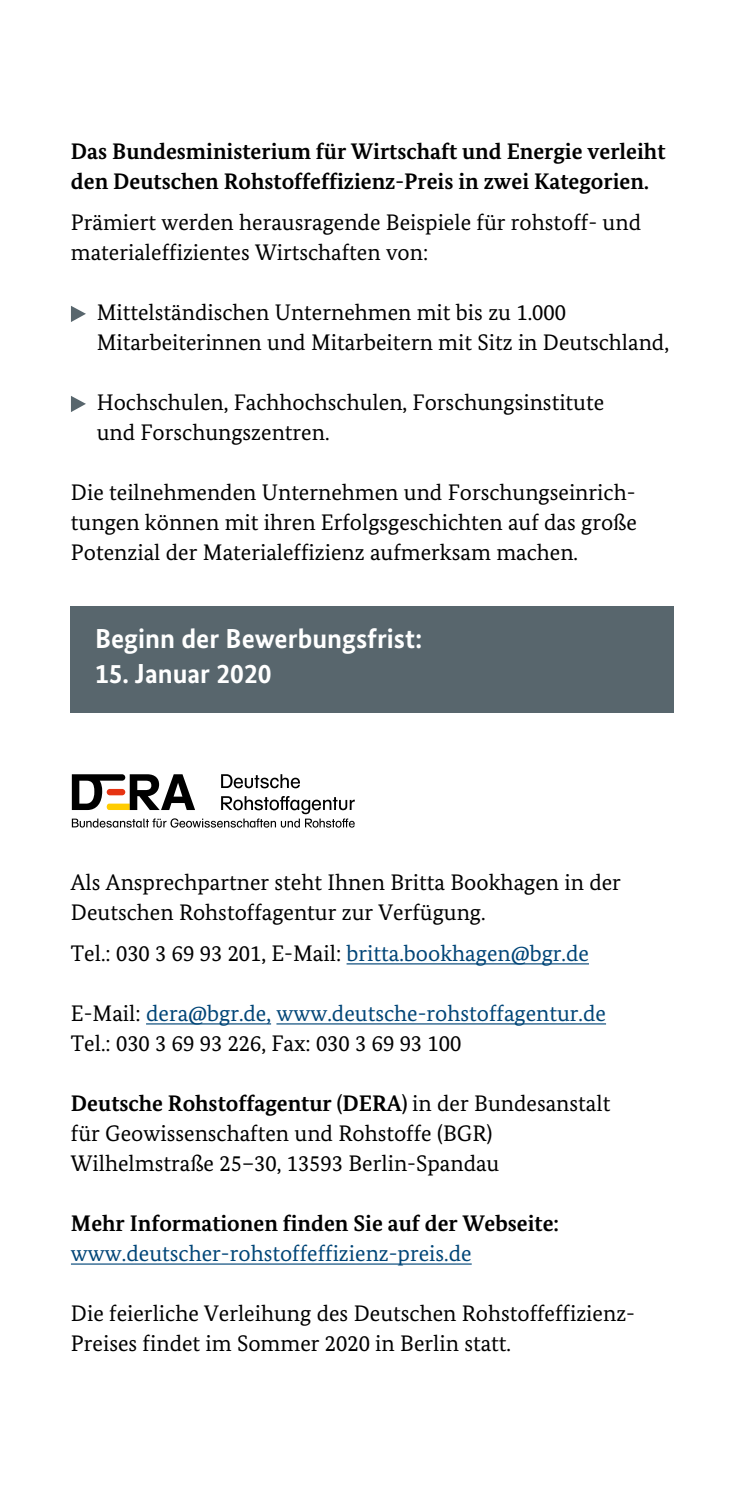
<style>
.page{position:relative;width:745px;height:1489px;background:#fff}
.page>*{position:absolute;margin:0;border:0;box-sizing:border-box;transform-origin:0 0}
.t1{font:700 27.5px "Bundes Sans";color:#fff}
.t2{font:22.5px/30px "Bundes Serif";color:#000}
.t3{font:700 22.5px/30px "Bundes Serif";color:#000}
.t4{font:22.5px/30px "Bundes Serif";color:#004577}
.s1{color:#004577}
.s2{color:#000}
.s3{font-weight:700}
</style>
<div class="page">
<hr style="left:346px;top:963px;width:242px;height:1px;background:#004577">
<hr style="left:146px;top:1023px;width:125px;height:1px;background:#004577">
<hr style="left:276px;top:1023px;width:329px;height:1px;background:#004577">
<hr style="left:71px;top:1263px;width:400px;height:1px;background:#004577">
<svg style="left:71px;top:306px;width:15px;height:16px"></svg>
<svg style="left:71px;top:396px;width:15px;height:16px"></svg>
<div style="left:71px;top:606px;width:602px;height:106px;background:#58666d"></div>
<svg style="left:72px;top:774px;width:282px;height:53px"></svg>
<p class="t3" style="left:71px;top:136px;width:595px">Das Bundesministerium für Wirtschaft und Energie verleiht den Deutschen Rohstoffeffizienz-Preis in zwei Kategorien.</p>
<p class="t2" style="left:71px;top:207px;width:571px">Prämiert werden herausragende Beispiele für rohstoff- und materialeffizientes Wirtschaften von:</p>
<p class="t2" style="left:97px;top:297px;width:573px">Mittelständischen Unternehmen mit bis zu 1.000<br>Mitarbeiterinnen und Mitarbeitern mit Sitz in Deutschland,</p>
<p class="t2" style="left:97px;top:387px;width:508px">Hochschulen, Fachhochschulen, Forschungsinstitute und Forschungszentren.</p>
<p class="t2" style="left:71px;top:477px;width:567px">Die teilnehmenden Unternehmen und Forschungseinrich&shy;tungen können mit ihren Erfolgsgeschichten auf das große<br>Potenzial der Materialeffizienz aufmerksam machen.</p>
<p class="t1" style="left:95px;top:622px;width:328px">Beginn der Bewerbungsfrist:</p>
<p class="t1" style="left:95px;top:657px;width:178px">15. Januar 2020</p>
<p class="t2" style="left:71px;top:867px;width:551px">Als Ansprechpartner steht Ihnen Britta Bookhagen in der<br>Deutschen Rohstoffagentur zur Verfügung.</p>
<p class="t2" style="left:71px;top:937px;width:519px">Tel.: 030 3 69 93 201, E-Mail: <span class="s1">britta.bookhagen@bgr.de</span></p>
<p class="t4" style="left:71px;top:997px;width:536px"><span class="s2">E-Mail:</span> dera@bgr.de, www.deutsche-rohstoffagentur.de<br><span class="s2">Tel.: 030 3 69 93 226, Fax: 030 3 69 93 100</span></p>
<p class="t2" style="left:71px;top:1087px;width:540px"><span class="s3">Deutsche Rohstoffagentur (DERA)</span> in der Bundesanstalt für Geowissenschaften und Rohstoffe (BGR)<br>Wilhelmstraße 25–30, 13593 Berlin-Spandau</p>
<p class="t3" style="left:71px;top:1207px;width:489px">Mehr Informationen finden Sie auf der Webseite:</p>
<p class="t4" style="left:71px;top:1237px;width:402px">www.deutscher-rohstoffeffizienz-preis.de</p>
<p class="t2" style="left:71px;top:1297px;width:565px">Die feierliche Verleihung des Deutschen Rohstoffeffizienz-<br>Preises findet im Sommer 2020 in Berlin statt.</p>
</div>
